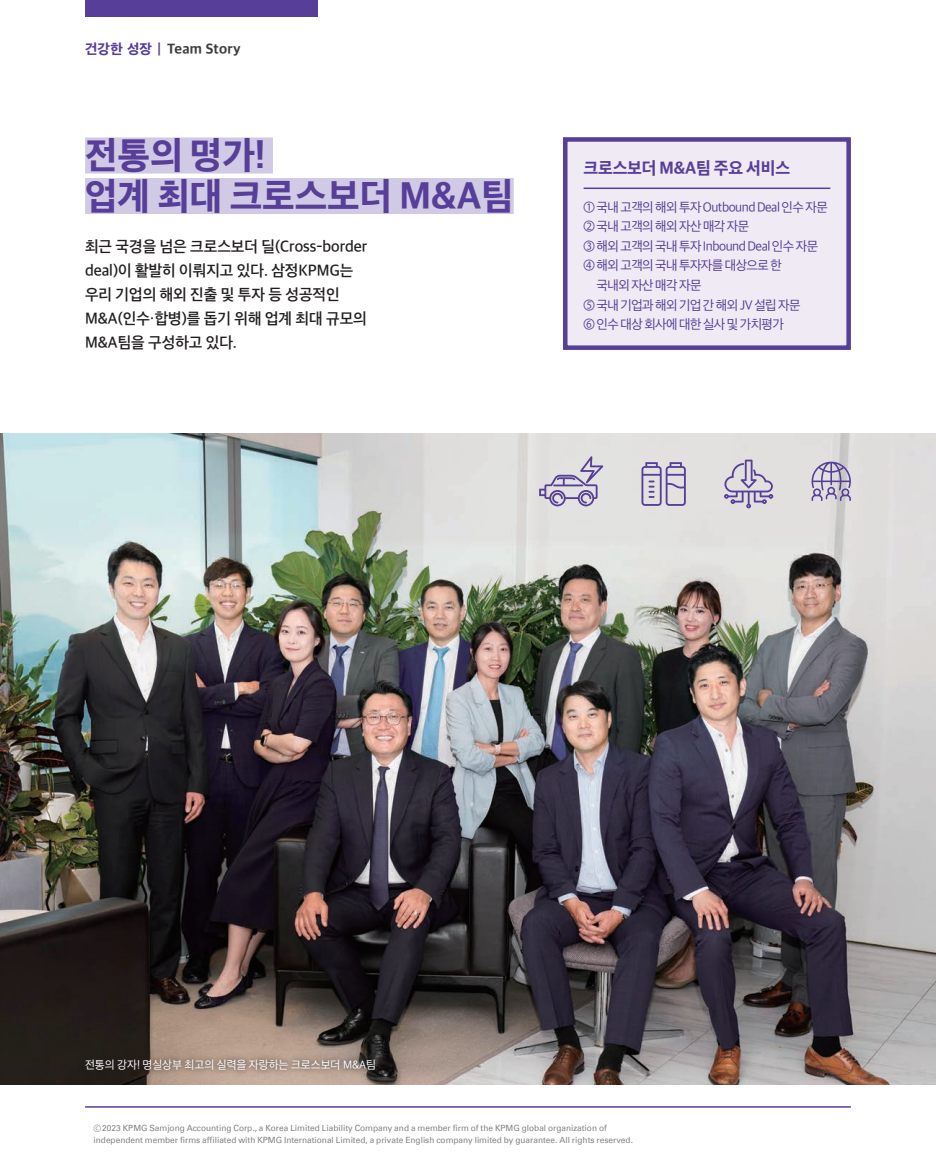
<style>
.page{position:relative;width:936px;height:1170px;background:#fff}
.page>*{position:absolute;margin:0;border:0;box-sizing:border-box;transform-origin:0 0}
.t1{font:36px/40.5px "SD Gothic Neoa h Ex Bd";color:#573e99}
.t2{font:16.5px "SD Gothic Neoa h Ex Bd";letter-spacing:-.01em;color:#573e99}
.t3{font:15px/24px "SD Gothic Neoa f Sm";color:#231f20}
.t4{font:13.5px "SD Gothic Neoa h Ex Bd";letter-spacing:.01em;color:#3e3e3f}
.t5{font:12.75px "SD Gothic Neoa d Rg";letter-spacing:-.04em;color:#573e99}
.t6{font:10.95px "SD Gothic Neoa Uni d Rg";color:#fff}
.t7{font:8.55px/12.5px "Universfor KPMG";color:#808285}
.s1{color:#573e99}
.s2{font-family:"SD Gothic Neoa Uni b Ul"}
</style>
<div class="page">
<div style="left:85px;top:137px;width:188px;height:36px;background:#d0cae4"></div>
<div style="left:85px;top:178px;width:428px;height:36px;background:#d0cae4"></div>
<hr style="left:85px;top:1106px;width:765px;height:1px;background:#573e99">
<div style="left:563px;top:137px;width:287px;height:213px;background:#efeaf4;border:4px solid #573e99"></div>
<img style="left:0;top:434px;width:935px;height:650px">
<div style="left:77px;top:1049px;width:306px;height:30px;background:#231f20;opacity:.75"></div>
<svg style="left:539px;top:456px;width:64px;height:50px;background:#c2bccf"></svg>
<svg style="left:641px;top:462px;width:44px;height:44px;background:#b9b1cb"></svg>
<svg style="left:724px;top:459px;width:49px;height:49px;background:#c2bace"></svg>
<svg style="left:811px;top:461px;width:39px;height:40px;background:#b2aac4"></svg>
<div style="left:85px;top:0;width:232px;height:17px;background:#573e99"></div>
<hr style="left:583px;top:187px;width:247px;height:2px;background:#573e99">
<h3 class="t4" style="left:85px;top:42px;width:157px"><span class="s1">건강한 성장 |</span> Team Story</h3>
<h1 class="t1" style="left:85px;top:135px;width:430px">전통의 명가!<br>업계 최대 크로스보더 M&amp;A팀</h1>
<h3 class="t3" style="left:85px;top:234px;width:284px">최근 국경을 넘은 크로스보더 딜(Cross-border deal)이 활발히 이뤄지고 있다. 삼정KPMG는 우리 기업의 해외 진출 및 투자 등 성공적인<br>M&amp;A(인수·합병)를 돕기 위해 업계 최대 규모의<br>M&amp;A팀을 구성하고 있다.</h3>
<h2 class="t2" style="left:583px;top:159px;width:208px">크로스보더 M&amp;A팀 주요 서비스</h2>
<h3 class="t5" style="left:583px;top:201px;width:246px">① 국내 고객의 해외 투자 Outbound Deal 인수 자문</h3>
<h3 class="t5" style="left:583px;top:220px;width:167px">② 국내 고객의 해외 자산 매각 자문</h3>
<h3 class="t5" style="left:583px;top:240px;width:236px">③ 해외 고객의 국내 투자 Inbound Deal 인수 자문</h3>
<h3 class="t5" style="left:583px;top:259px;width:200px">④ 해외 고객의 국내 투자자를 대상으로 한</h3>
<h3 class="t5" style="left:596px;top:279px;width:106px">국내외 자산 매각 자문</h3>
<h3 class="t5" style="left:583px;top:298px;width:218px">⑤ 국내 기업과 해외 기업 간 해외 JV 설립 자문</h3>
<h3 class="t5" style="left:583px;top:318px;width:202px">⑥ 인수 대상 회사에 대한 실사 및 가치평가</h3>
<p class="t6" style="left:85px;top:1058px;width:292px">전통의 강자! 명실상부 최고의 실력을 자랑하는 크로스보더 M&amp;A팀</p>
<p class="t7" style="left:94px;top:1121px;width:541px"><span class="s2">ⓒ</span> 2023 KPMG Samjong Accounting Corp., a Korea Limited Liability Company and a member firm of the KPMG global organization of independent member firms affiliated with KPMG International Limited, a private English company limited by guarantee. All rights reserved.</p>
</div>
